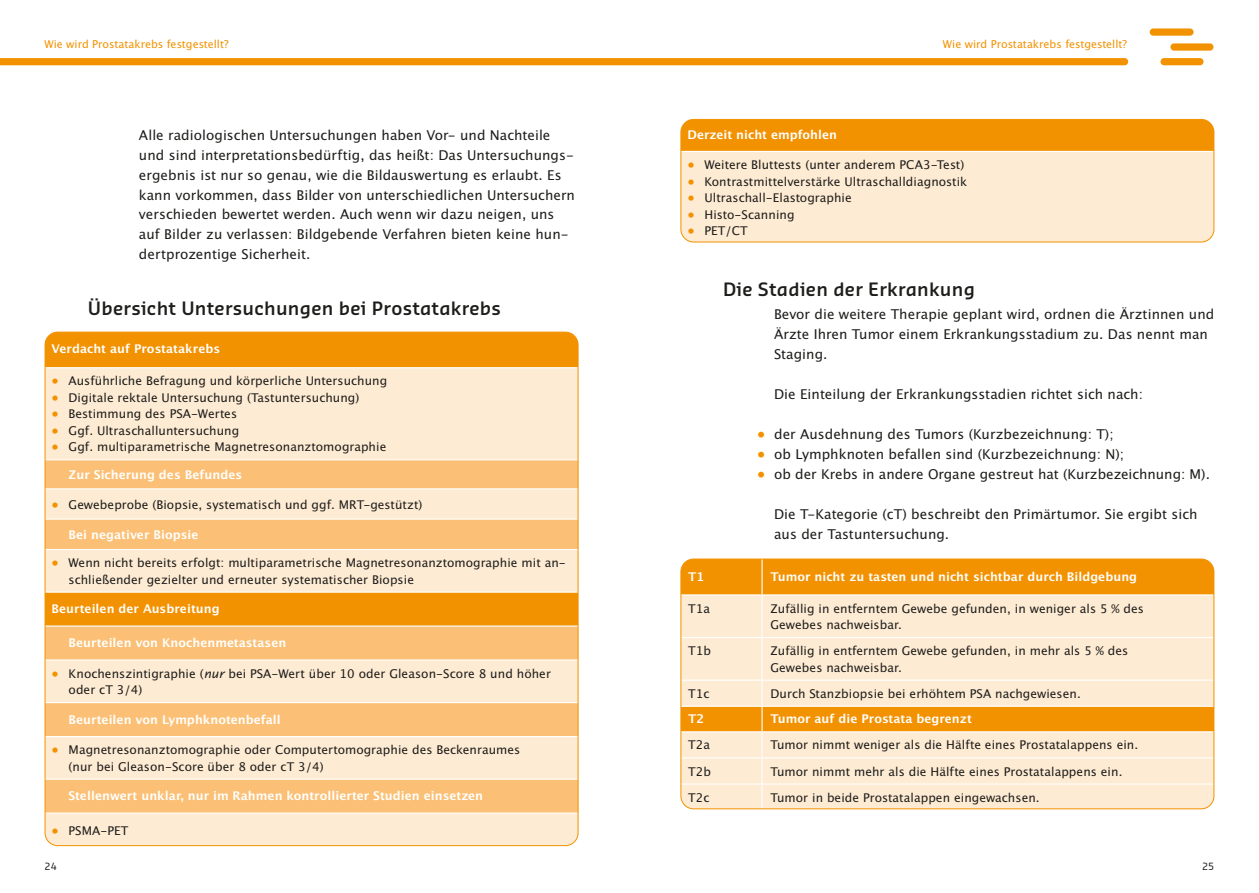
<style>
.page{position:relative;width:1259px;height:893px;background:#fff}
.page>*{position:absolute;margin:0;border:0;box-sizing:border-box;transform-origin:0 0}
.Headline_2__Ebene{font:600 18px "Sansa Pro";letter-spacing:.015em;color:#1d1d1b}
.Fliess{font:13.5px/20px "Lucida San Rom";letter-spacing:.005em;color:#1d1d1b}
.t1{font:12px/16.5px "Lucida San Rom";letter-spacing:.005em;color:#1d1d1b}
.t2{font:12px "Lucida San Dem";letter-spacing:.005em;color:#fff}
.t3{font:10.8px "Lucida San Rom";color:#f39200}
.t4{font:9.75px "Sansa Pro";color:#1d1d1b}
.s1{color:#f39200}
.s2{font-family:"Lucida San Rom Ita"}
</style>
<div class="page">
<div style="left:1149px;top:28px;width:44px;height:8px;background:#f39200;border-radius:4px"></div>
<div style="left:1170px;top:43px;width:43px;height:8px;background:#f39200;border-radius:4px"></div>
<div style="left:1160px;top:58px;width:43px;height:7px;background:#f39200;border-radius:4px"></div>
<svg style="left:0;top:58px;width:1128px;height:7px;background:#f39302"></svg>
<div style="left:45px;top:332px;width:533px;height:35px;background:#f39200"></div>
<div style="left:45px;top:368px;width:533px;height:478px;background:#feebd3"></div>
<svg style="left:47px;top:460px;width:529px;height:352px;background:#fbcf94"></svg>
<hr style="left:45px;top:459px;width:533px;height:1px;background:#fff">
<hr style="left:45px;top:488px;width:533px;height:1px;background:#fff">
<hr style="left:45px;top:518px;width:533px;height:2px;background:#fff">
<hr style="left:45px;top:549px;width:533px;height:1px;background:#fff">
<hr style="left:45px;top:592px;width:533px;height:1px;background:#fff">
<hr style="left:45px;top:625px;width:533px;height:2px;background:#fff">
<hr style="left:45px;top:659px;width:533px;height:2px;background:#fff">
<hr style="left:45px;top:702px;width:533px;height:1px;background:#fff">
<hr style="left:45px;top:736px;width:533px;height:1px;background:#fff">
<hr style="left:45px;top:779px;width:533px;height:1px;background:#fff">
<hr style="left:45px;top:812px;width:533px;height:2px;background:#fff">
<div style="left:681px;top:119px;width:533px;height:32px;background:#f39200"></div>
<div style="left:681px;top:152px;width:533px;height:90px;background:#feebd3"></div>
<div style="left:680px;top:119px;width:534px;height:123px;border:1px solid #f39200;border-radius:13px"></div>
<div style="left:681px;top:559px;width:533px;height:35px;background:#f39200"></div>
<svg style="left:682px;top:595px;width:532px;height:214px;background:#fce0ba"></svg>
<hr style="left:761px;top:559px;width:1px;height:35px;background:#fff">
<hr style="left:761px;top:595px;width:1px;height:42px;background:#fff">
<hr style="left:681px;top:637px;width:81px;height:1px;background:#fff">
<hr style="left:762px;top:637px;width:452px;height:1px;background:#fff">
<hr style="left:761px;top:638px;width:1px;height:42px;background:#fff">
<hr style="left:681px;top:680px;width:81px;height:1px;background:#fff">
<hr style="left:762px;top:680px;width:452px;height:1px;background:#fff">
<hr style="left:681px;top:757px;width:81px;height:1px;background:#fff">
<hr style="left:762px;top:757px;width:452px;height:1px;background:#fff">
<hr style="left:681px;top:783px;width:81px;height:2px;background:#fff">
<hr style="left:762px;top:783px;width:452px;height:2px;background:#fff">
<svg style="left:761px;top:681px;width:1px;height:126px"></svg>
<hr style="left:681px;top:706px;width:81px;height:1px;background:#fff">
<hr style="left:762px;top:706px;width:452px;height:1px;background:#fff">
<hr style="left:681px;top:731px;width:81px;height:1px;background:#fff">
<hr style="left:762px;top:731px;width:452px;height:1px;background:#fff">
<div style="left:680px;top:559px;width:534px;height:250px;border:1px solid #f39200;border-radius:13px"></div>
<p class="t3" style="left:44px;top:37px;width:186px">Wie wird Prostatakrebs festgestellt?</p>
<p class="t3" style="left:943px;top:37px;width:186px">Wie wird Prostatakrebs festgestellt?</p>
<p class="Fliess" style="left:139px;top:125px;width:437px">Alle radiologischen Untersuchungen haben Vor- und Nachteile und sind interpretationsbedürftig, das heißt: Das Untersuchungs&shy;ergebnis ist nur so genau, wie die Bildauswertung es erlaubt. Es kann vorkommen, dass Bilder von unterschiedlichen Untersuchern verschieden bewertet werden. Auch wenn wir dazu neigen, uns auf Bilder zu verlassen: Bildgebende Verfahren bieten keine hun&shy;dertprozentige Sicherheit.</p>
<p class="Headline_2__Ebene" style="left:88px;top:297px;width:414px">Übersicht Untersuchungen bei Prostatakrebs</p>
<p class="t2" style="left:52px;top:342px;width:170px">Verdacht auf Prostatakrebs</p>
<p class="t1" style="left:52px;top:373px;width:337px"><span class="s1">•</span> Ausführliche Befragung und körperliche Untersuchung</p>
<p class="t1" style="left:52px;top:389px;width:309px"><span class="s1">•</span> Digitale rektale Untersuchung (Tastuntersuchung)</p>
<p class="t1" style="left:52px;top:406px;width:187px"><span class="s1">•</span> Bestimmung des PSA-Wertes</p>
<p class="t1" style="left:52px;top:422px;width:189px"><span class="s1">•</span> Ggf. Ultraschalluntersuchung</p>
<p class="t1" style="left:52px;top:439px;width:336px"><span class="s1">•</span> Ggf. multiparametrische Magnetresonanztomographie</p>
<p class="t2" style="left:69px;top:467px;width:175px">Zur Sicherung des Befundes</p>
<p class="t1" style="left:52px;top:496px;width:372px"><span class="s1">•</span> Gewebeprobe (Biopsie, systematisch und ggf. MRT-gestützt)</p>
<p class="t2" style="left:69px;top:527px;width:131px">Bei negativer Biopsie</p>
<p class="t1" style="left:69px;top:555px;width:499px;text-indent:-17px"><span class="s1">•</span> Wenn nicht bereits erfolgt: multiparametrische Magnetresonanztomographie mit an&shy;schließender gezielter und erneuter systematischer Biopsie</p>
<p class="t2" style="left:52px;top:602px;width:170px">Beurteilen der Ausbreitung</p>
<p class="t2" style="left:69px;top:636px;width:219px">Beurteilen von Knochenmetastasen</p>
<p class="t1" style="left:69px;top:665px;width:484px;text-indent:-17px"><span class="s1">•</span> Knochenszintigraphie (<span class="s2">nur</span> bei PSA-Wert über 10 oder Gleason-Score 8 und höher oder cT 3/4)</p>
<p class="t2" style="left:69px;top:712px;width:214px">Beurteilen von Lymphknotenbefall</p>
<p class="t1" style="left:69px;top:742px;width:453px;text-indent:-17px"><span class="s1">•</span> Magnetresonanztomographie oder Computertomographie des Beckenraumes (nur bei Gleason-Score über 8 oder cT 3/4)</p>
<p class="t2" style="left:69px;top:789px;width:416px">Stellenwert unklar, nur im Rahmen kontrollierter Studien einsetzen</p>
<p class="t1" style="left:52px;top:822px;width:78px"><span class="s1">•</span> PSMA-PET</p>
<p class="t2" style="left:687px;top:127px;width:151px">Derzeit nicht empfohlen</p>
<p class="t1" style="left:687px;top:157px;width:278px"><span class="s1">•</span> Weitere Bluttests (unter anderem PCA3-Test)</p>
<p class="t1" style="left:687px;top:173px;width:281px"><span class="s1">•</span> Kontrastmittelverstärke Ultraschalldiagnostik</p>
<p class="t1" style="left:687px;top:190px;width:166px"><span class="s1">•</span> Ultraschall-Elastographie</p>
<p class="t1" style="left:687px;top:206px;width:109px"><span class="s1">•</span> Histo-Scanning</p>
<p class="t1" style="left:687px;top:223px;width:62px"><span class="s1">•</span> PET/CT</p>
<p class="Headline_2__Ebene" style="left:723px;top:277px;width:253px">Die Stadien der Erkrankung</p>
<p class="Fliess" style="left:774px;top:305px;width:442px">Bevor die weitere Therapie geplant wird, ordnen die Ärztinnen und<br>Ärzte Ihren Tumor einem Erkrankungsstadium zu. Das nennt man<br>Staging.</p>
<p class="Fliess" style="left:774px;top:384px;width:370px">Die Einteilung der Erkrankungsstadien richtet sich nach:</p>
<p class="Fliess" style="left:757px;top:424px;width:358px"><span class="s1">•</span> der Ausdehnung des Tumors (Kurzbezeichnung: T);</p>
<p class="Fliess" style="left:757px;top:444px;width:368px"><span class="s1">•</span> ob Lymphknoten befallen sind (Kurzbezeichnung: N);</p>
<p class="Fliess" style="left:757px;top:464px;width:454px"><span class="s1">•</span> ob der Krebs in andere Organe gestreut hat (Kurzbezeichnung: M).</p>
<p class="Fliess" style="left:774px;top:504px;width:425px">Die T-Kategorie (cT) beschreibt den Primärtumor. Sie ergibt sich aus der Tastuntersuchung.</p>
<p class="t2" style="left:688px;top:569px;width:18px">T1</p>
<p class="t2" style="left:770px;top:569px;width:368px">Tumor nicht zu tasten und nicht sichtbar durch Bildgebung</p>
<p class="t1" style="left:688px;top:600px;width:23px">T1a</p>
<p class="t1" style="left:770px;top:600px;width:375px">Zufällig in entferntem Gewebe gefunden, in weniger als 5 % des<br>Gewebes nachweisbar.</p>
<p class="t1" style="left:688px;top:643px;width:24px">T1b</p>
<p class="t1" style="left:770px;top:643px;width:359px">Zufällig in entferntem Gewebe gefunden, in mehr als 5 % des<br>Gewebes nachweisbar.</p>
<p class="t1" style="left:688px;top:685px;width:23px">T1c</p>
<p class="t1" style="left:770px;top:685px;width:312px">Durch Stanzbiopsie bei erhöhtem PSA nachgewiesen.</p>
<p class="t2" style="left:688px;top:712px;width:18px">T2</p>
<p class="t2" style="left:770px;top:712px;width:203px">Tumor auf die Prostata begrenzt</p>
<p class="t1" style="left:688px;top:737px;width:23px">T2a</p>
<p class="t1" style="left:770px;top:737px;width:369px">Tumor nimmt weniger als die Hälfte eines Prostatalappens ein.</p>
<p class="t1" style="left:688px;top:763px;width:24px">T2b</p>
<p class="t1" style="left:770px;top:763px;width:353px">Tumor nimmt mehr als die Hälfte eines Prostatalappens ein.</p>
<p class="t1" style="left:688px;top:789px;width:23px">T2c</p>
<p class="t1" style="left:770px;top:789px;width:271px">Tumor in beide Prostatalappen eingewachsen.</p>
<p class="t4" style="left:45px;top:860px;width:14px">24</p>
<p class="t4" style="left:1202px;top:860px;width:14px">25</p>
</div>
